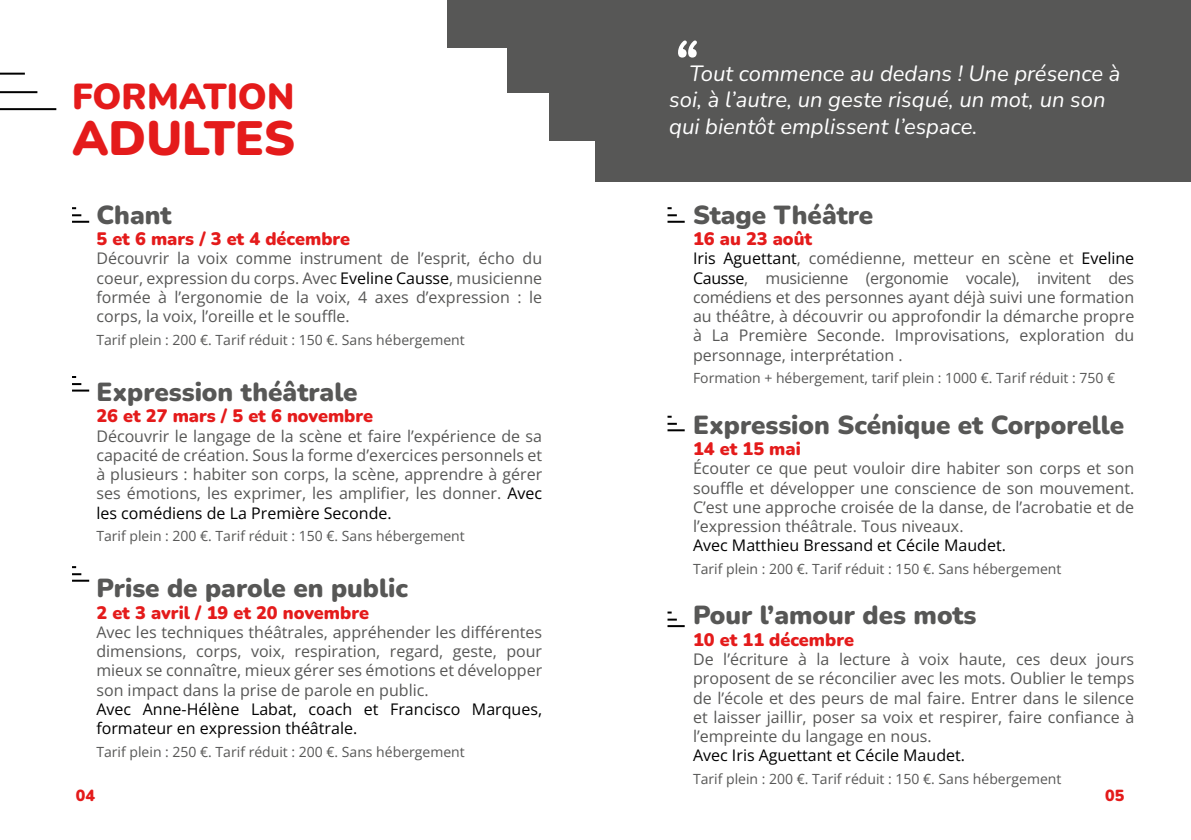
<style>
.page{position:relative;width:1191px;height:840px;background:#fff}
.page>*{position:absolute;margin:0;border:0;box-sizing:border-box;transform-origin:0 0}
.t1{font:italic 200 80px "Nunito";color:#fff}
.t2{font:200 48px "Nunito";color:#e41b1b}
.t3{font:200 36px "Nunito";color:#e41b1b}
.t4{font:200 26px "Nunito";color:#575756}
.t5{font:italic 200 22px/26.4px "Nunito";color:#fff}
.t6{font:200 18px "Nunito";color:#e41b1b}
.t7{font:16px/19.2px "Open Sans";color:#575756;text-align:justify}
.t8{font:16px/19.2px "Open Sans";color:#000}
.t9{font:200 16px "Nunito";color:#e41b1b}
.t10{font:14px "Open Sans";color:#575756}
.s1{color:#000}
</style>
<div class="page">
<hr style="left:0;top:73px;width:25px;height:2px;background:#000">
<hr style="left:0;top:91px;width:37px;height:2px;background:#000">
<hr style="left:0;top:108px;width:56px;height:2px;background:#000">
<div style="left:447px;top:0;width:177px;height:48px;background:#575756"></div>
<div style="left:507px;top:45px;width:148px;height:48px;background:#575756"></div>
<svg style="left:72px;top:207px;width:17px;height:16px"></svg>
<svg style="left:72px;top:376px;width:17px;height:15px"></svg>
<svg style="left:72px;top:566px;width:17px;height:15px"></svg>
<div style="left:595px;top:0;width:596px;height:181px;background:#575756"></div>
<div style="left:549px;top:82px;width:148px;height:59px;background:#575756"></div>
<svg style="left:667px;top:207px;width:17px;height:16px"></svg>
<svg style="left:667px;top:415px;width:17px;height:16px"></svg>
<svg style="left:667px;top:611px;width:17px;height:15px"></svg>
<h3 class="t3" style="left:72px;top:71px;width:224px">FORMATION</h3>
<h2 class="t2" style="left:72px;top:105px;width:225px">ADULTES</h2>
<h3 class="t4" style="left:96px;top:196px;width:77px">Chant</h3>
<p class="t6" style="left:96px;top:226px;width:255px">5 et 6 mars / 3 et 4 décembre</p>
<p class="t7" style="left:96px;top:248px;width:447px">Découvrir la voix comme instrument de l’esprit, écho du coeur, expression du corps. Avec <span class="s1">Eveline Causse</span>, musicienne formée à l’ergonomie de la voix, 4 axes d’expression : le corps, la voix, l’oreille et le souffle.</p>
<p class="t10" style="left:96px;top:330px;width:370px">Tarif plein : 200 €. Tarif réduit : 150 €. Sans hébergement</p>
<h3 class="t4" style="left:96px;top:373px;width:263px">Expression théâtrale</h3>
<p class="t6" style="left:96px;top:403px;width:278px">26 et 27 mars / 5 et 6 novembre</p>
<p class="t7" style="left:96px;top:425px;width:447px">Découvrir le langage de la scène et faire l’expérience de sa capacité de création. Sous la forme d’exercices personnels et à plusieurs : habiter son corps, la scène, apprendre à gérer ses émotions, les exprimer, les amplifier, les donner. <span class="s1">Avec les comédiens de La Première Seconde.</span></p>
<p class="t10" style="left:96px;top:526px;width:370px">Tarif plein : 200 €. Tarif réduit : 150 €. Sans hébergement</p>
<h3 class="t4" style="left:96px;top:569px;width:313px">Prise de parole en public</h3>
<p class="t6" style="left:96px;top:599px;width:274px">2 et 3 avril / 19 et 20 novembre</p>
<p class="t7" style="left:96px;top:621px;width:447px">Avec les techniques théâtrales, appréhender les différentes dimensions, corps, voix, respiration, regard, geste, pour mieux se connaître, mieux gérer ses émotions et développer son impact dans la prise de parole en public.</p>
<p class="t8" style="left:96px;top:698px;width:447px">Avec Anne-Hélène Labat, coach et Francisco Marques, formateur en expression théâtrale.</p>
<p class="t10" style="left:96px;top:741px;width:370px">Tarif plein : 250 €. Tarif réduit : 200 €. Sans hébergement</p>
<p class="t9" style="left:76px;top:784px;width:21px">04</p>
<h1 class="t1" style="left:669px;top:14px;width:30px">‘‘</h1>
<h3 class="t5" style="left:669px;top:59px;width:453px;text-indent:20px">Tout commence au dedans ! Une présence à soi, à l’autre, un geste risqué, un mot, un son qui bientôt emplissent l’espace.</h3>
<h3 class="t4" style="left:693px;top:196px;width:182px">Stage Théâtre</h3>
<p class="t6" style="left:693px;top:226px;width:121px">16 au 23 août</p>
<p class="t7" style="left:693px;top:248px;width:443px"><span class="s1">Iris Aguettant</span>, comédienne, metteur en scène et <span class="s1">Eveline Causse</span>, musicienne (ergonomie vocale), invitent des comédiens et des personnes ayant déjà suivi une formation au théâtre, à découvrir ou approfondir la démarche propre à La Première Seconde. Improvisations, exploration du personnage, interprétation .</p>
<p class="t10" style="left:693px;top:368px;width:424px">Formation + hébergement, tarif plein : 1000 €. Tarif réduit : 750 €</p>
<h3 class="t4" style="left:693px;top:406px;width:433px">Expression Scénique et Corporelle</h3>
<p class="t6" style="left:693px;top:436px;width:109px">14 et 15 mai</p>
<p class="t7" style="left:693px;top:458px;width:443px">Écouter ce que peut vouloir dire habiter son corps et son souffle et développer une conscience de son mouvement.<br>C’est une approche croisée de la danse, de l’acrobatie et de l’expression théâtrale. Tous niveaux.</p>
<p class="t8" style="left:693px;top:535px;width:314px">Avec Matthieu Bressand et Cécile Maudet.</p>
<p class="t10" style="left:693px;top:558px;width:370px">Tarif plein : 200 €. Tarif réduit : 150 €. Sans hébergement</p>
<h3 class="t4" style="left:693px;top:597px;width:285px">Pour l’amour des mots</h3>
<p class="t6" style="left:693px;top:626px;width:162px">10 et 11 décembre</p>
<p class="t7" style="left:693px;top:649px;width:443px">De l’écriture à la lecture à voix haute, ces deux jours proposent de se réconcilier avec les mots. Oublier le temps de l’école et des peurs de mal faire. Entrer dans le silence et laisser jaillir, poser sa voix et respirer, faire confiance à l’empreinte du langage en nous.</p>
<p class="t8" style="left:693px;top:745px;width:273px">Avec Iris Aguettant et Cécile Maudet.</p>
<p class="t10" style="left:693px;top:768px;width:370px">Tarif plein : 200 €. Tarif réduit : 150 €. Sans hébergement</p>
<p class="t9" style="left:1105px;top:784px;width:21px">05</p>
</div>
